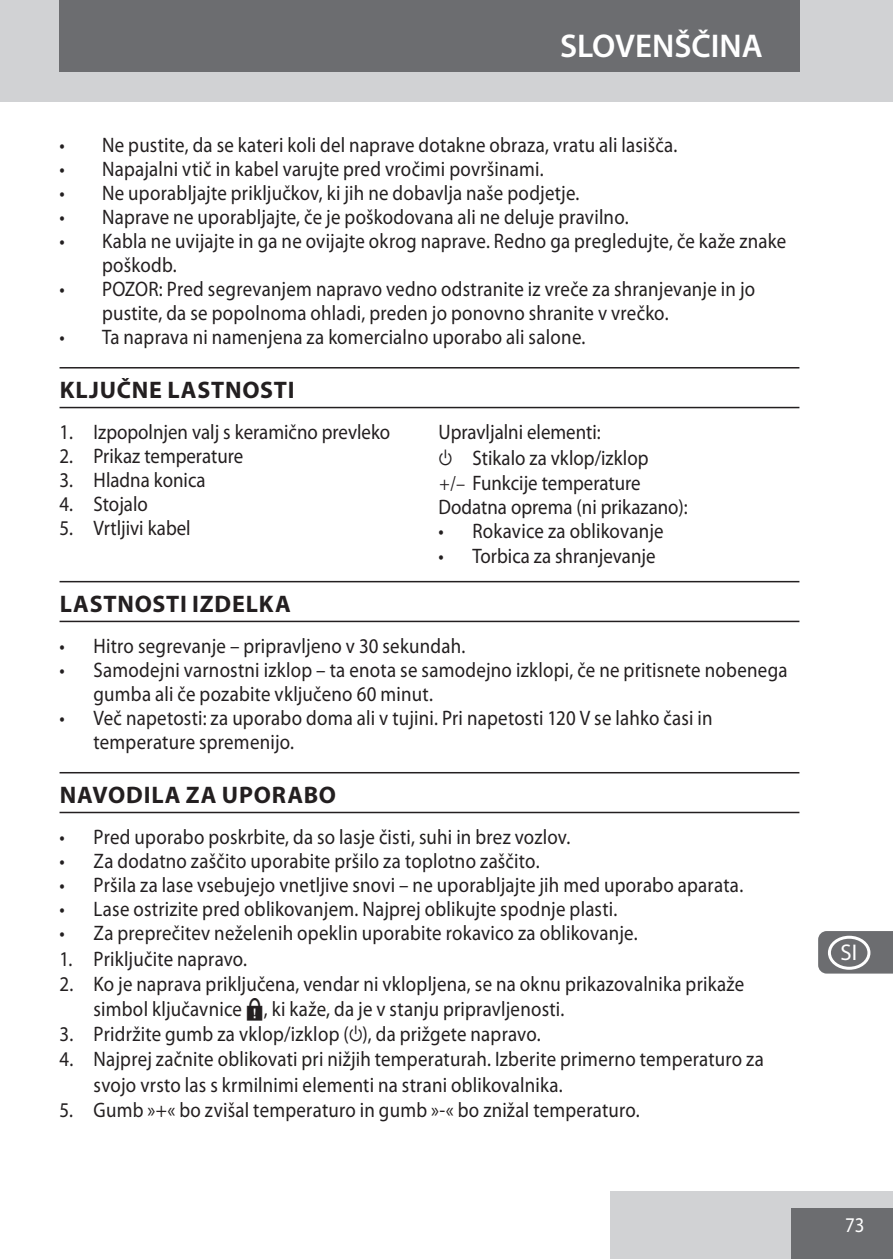
<style>
.page{position:relative;width:893px;height:1259px;background:#fff}
.page>*{position:absolute;margin:0;border:0;box-sizing:border-box;transform-origin:0 0}
.t1{font:600 33px "Myriad Pro";color:#fff}
.heading{font:700 24px "Myriad Pro";letter-spacing:.035em;color:#231f20}
.t2{font:22.8px "Myriad Pro";color:#fff}
.Parts{font:21px/24px "Myriad Pro";letter-spacing:.01em;color:#231f20;scale:.9 1}
.t3{font:21px "Myriad Pro";color:#fff;scale:.9 1}
.s1{font-family:"Myriad Dribsn Drabs"}
.s2{font-family:"Minion Pro"}
.s3{font-family:"Myriad Points"}
</style>
<div class="page">
<div style="left:611px;top:1191px;width:282px;height:68px;background:#d1d2d4"></div>
<div style="left:791px;top:1208px;width:102px;height:51px;background:#6c6d70"></div>
<div style="left:0;top:0;width:893px;height:102px;background:#d1d2d4"></div>
<div style="left:59px;top:0;width:740px;height:72px;background:#6c6d70"></div>
<svg style="left:818px;top:931px;width:75px;height:42px;background:#747578"></svg>
<hr style="left:60px;top:367px;width:739px;height:1px;background:#231f20">
<hr style="left:60px;top:407px;width:739px;height:1px;background:#231f20">
<hr style="left:60px;top:581px;width:739px;height:1px;background:#231f20">
<hr style="left:60px;top:620px;width:739px;height:2px;background:#231f20">
<hr style="left:60px;top:772px;width:739px;height:1px;background:#231f20">
<hr style="left:60px;top:811px;width:739px;height:2px;background:#231f20">
<div style="left:828px;top:128px;width:42px;height:34px;border:3px solid #fff;border-radius:50%"></div>
<div style="left:828px;top:170px;width:42px;height:34px;border:3px solid #fff;border-radius:50%"></div>
<div style="left:828px;top:213px;width:42px;height:34px;border:3px solid #fff;border-radius:50%"></div>
<div style="left:828px;top:255px;width:42px;height:34px;border:3px solid #fff;border-radius:50%"></div>
<div style="left:828px;top:298px;width:42px;height:34px;border:3px solid #fff;border-radius:50%"></div>
<div style="left:828px;top:340px;width:42px;height:34px;border:3px solid #fff;border-radius:50%"></div>
<div style="left:828px;top:383px;width:42px;height:34px;border:3px solid #fff;border-radius:50%"></div>
<div style="left:828px;top:425px;width:42px;height:34px;border:3px solid #fff;border-radius:50%"></div>
<div style="left:828px;top:468px;width:42px;height:34px;border:3px solid #fff;border-radius:50%"></div>
<div style="left:828px;top:510px;width:42px;height:34px;border:3px solid #fff;border-radius:50%"></div>
<div style="left:828px;top:553px;width:42px;height:34px;border:3px solid #fff;border-radius:50%"></div>
<div style="left:828px;top:595px;width:42px;height:34px;border:3px solid #fff;border-radius:50%"></div>
<div style="left:828px;top:638px;width:42px;height:34px;border:3px solid #fff;border-radius:50%"></div>
<div style="left:828px;top:680px;width:42px;height:34px;border:3px solid #fff;border-radius:50%"></div>
<div style="left:828px;top:723px;width:42px;height:34px;border:3px solid #fff;border-radius:50%"></div>
<div style="left:828px;top:765px;width:42px;height:34px;border:3px solid #fff;border-radius:50%"></div>
<div style="left:828px;top:808px;width:42px;height:34px;border:3px solid #fff;border-radius:50%"></div>
<div style="left:828px;top:850px;width:42px;height:34px;border:3px solid #fff;border-radius:50%"></div>
<div style="left:828px;top:893px;width:42px;height:34px;border:3px solid #fff;border-radius:50%"></div>
<div style="left:828px;top:935px;width:42px;height:34px;border:3px solid #fff;border-radius:50%"></div>
<div style="left:828px;top:978px;width:42px;height:34px;border:3px solid #fff;border-radius:50%"></div>
<div style="left:828px;top:1020px;width:42px;height:34px;border:3px solid #fff;border-radius:50%"></div>
<div style="left:828px;top:1063px;width:42px;height:34px;border:3px solid #fff;border-radius:50%"></div>
<div style="left:828px;top:1106px;width:42px;height:34px;border:3px solid #fff;border-radius:50%"></div>
<div style="left:828px;top:1148px;width:42px;height:34px;border:3px solid #fff;border-radius:50%"></div>
<p class="t1" style="left:560px;top:25px;width:204px">SLOVENŠČINA</p>
<p class="Parts" style="left:60px;top:133px;width:688px">• Ne pustite, da se kateri koli del naprave dotakne obraza, vratu ali lasišča.</p>
<p class="Parts" style="left:60px;top:157px;width:540px">• Napajalni vtič in kabel varujte pred vročimi površinami.</p>
<p class="Parts" style="left:60px;top:181px;width:579px">• Ne uporabljajte priključkov, ki jih ne dobavlja naše podjetje.</p>
<p class="Parts" style="left:60px;top:205px;width:634px">• Naprave ne uporabljajte, če je poškodovana ali ne deluje pravilno.</p>
<p class="Parts" style="left:102px;top:229px;width:762px;text-indent:-43px">• Kabla ne uvijajte in ga ne ovijajte okrog naprave. Redno ga pregledujte, če kaže znake poškodb.</p>
<p class="Parts" style="left:102px;top:277px;width:727px;text-indent:-43px">• POZOR: Pred segrevanjem napravo vedno odstranite iz vreče za shranjevanje in jo pustite, da se popolnoma ohladi, preden jo ponovno shranite v vrečko.</p>
<p class="Parts" style="left:60px;top:325px;width:586px">• Ta naprava ni namenjena za komercialno uporabo ali salone.</p>
<p class="heading" style="left:60px;top:374px;width:236px">KLJUČNE LASTNOSTI</p>
<p class="Parts" style="left:60px;top:420px;width:369px">1. Izpopolnjen valj s keramično prevleko</p>
<p class="Parts" style="left:60px;top:444px;width:206px">2. Prikaz temperature</p>
<p class="Parts" style="left:60px;top:468px;width:164px">3. Hladna konica</p>
<p class="Parts" style="left:60px;top:492px;width:100px">4. Stojalo</p>
<p class="Parts" style="left:60px;top:516px;width:147px">5. Vrtljivi kabel</p>
<p class="Parts" style="left:438px;top:420px;width:182px">Upravljalni elementi:</p>
<p class="Parts" style="left:438px;top:445px;width:235px"><span class="s1">C</span> Stikalo za vklop/izklop</p>
<p class="Parts" style="left:439px;top:470px;width:225px"><span class="s2">+/–</span> Funkcije temperature</p>
<p class="Parts" style="left:438px;top:494px;width:279px">Dodatna oprema (ni prikazano):</p>
<p class="Parts" style="left:438px;top:518px;width:252px">• Rokavice za oblikovanje</p>
<p class="Parts" style="left:438px;top:543px;width:243px">• Torbica za shranjevanje</p>
<p class="heading" style="left:60px;top:588px;width:232px">LASTNOSTI IZDELKA</p>
<p class="Parts" style="left:60px;top:634px;width:453px">• Hitro segrevanje – pripravljeno v 30 sekundah.</p>
<p class="Parts" style="left:94px;top:658px;width:773px;text-indent:-34px">• Samodejni varnostni izklop – ta enota se samodejno izklopi, če ne pritisnete nobenega gumba ali če pozabite vključeno 60 minut.</p>
<p class="Parts" style="left:94px;top:706px;width:689px;text-indent:-34px">• Več napetosti: za uporabo doma ali v tujini. Pri napetosti 120 V se lahko časi in temperature spremenijo.</p>
<p class="heading" style="left:60px;top:779px;width:278px">NAVODILA ZA UPORABO</p>
<p class="Parts" style="left:60px;top:825px;width:569px">• Pred uporabo poskrbite, da so lasje čisti, suhi in brez vozlov.</p>
<p class="Parts" style="left:60px;top:849px;width:535px">• Za dodatno zaščito uporabite pršilo za toplotno zaščito.</p>
<p class="Parts" style="left:60px;top:873px;width:761px">• Pršila za lase vsebujejo vnetljive snovi – ne uporabljajte jih med uporabo aparata.</p>
<p class="Parts" style="left:60px;top:897px;width:621px">• Lase ostrizite pred oblikovanjem. Najprej oblikujte spodnje plasti.</p>
<p class="Parts" style="left:60px;top:921px;width:644px">• Za preprečitev neželenih opeklin uporabite rokavico za oblikovanje.</p>
<p class="Parts" style="left:60px;top:946px;width:210px">1. Priključite napravo.</p>
<p class="Parts" style="left:94px;top:970px;width:724px;line-height:25.2px;text-indent:-34px">2. Ko je naprava priključena, vendar ni vklopljena, se na oknu prikazovalnika prikaže simbol ključavnice <span class="s3">B</span>, ki kaže, da je v stanju pripravljenosti.</p>
<p class="Parts" style="left:60px;top:1021px;width:536px">3. Pridržite gumb za vklop/izklop (<span class="s1">C</span>), da prižgete napravo.</p>
<p class="Parts" style="left:94px;top:1046px;width:746px;line-height:25.2px;text-indent:-34px">4. Najprej začnite oblikovati pri nižjih temperaturah. Izberite primerno temperaturo za svojo vrsto las s krmilnimi elementi na strani oblikovalnika.</p>
<p class="Parts" style="left:60px;top:1097px;width:646px">5. Gumb »+« bo zvišal temperaturo in gumb »-« bo znižal temperaturo.</p>
<p class="t2" style="left:841px;top:938px;width:18px">SI</p>
<p class="t3" style="left:845px;top:1212px;width:23px">73</p>
</div>
